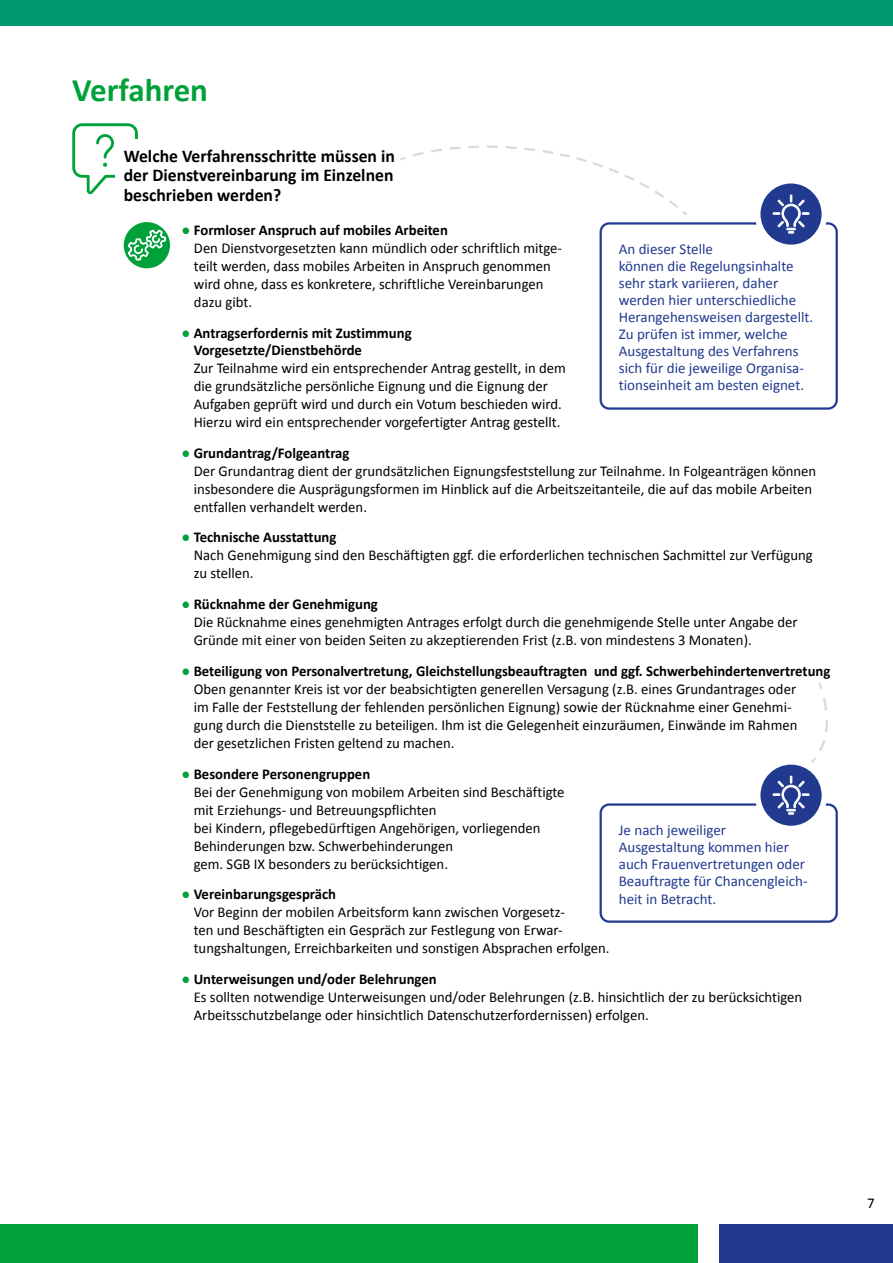
<style>
.page{position:relative;width:893px;height:1263px;background:#fff}
.page>*{position:absolute;margin:0;border:0;box-sizing:border-box;transform-origin:0 0}
.t1{font:700 33px "Calibri";color:#00a13a}
.t2{font:700 18px/19.5px "Calibri";color:#000;text-align:justify}
.t3{font:15px/18px "Calibri";color:#000}
.t4{font:15px/17px "Calibri";color:#213a8f}
.t5{font:700 15px/17px "Calibri";color:#000}
.s1{font-weight:700;color:#00a13a}
.s2{font-weight:700}
.s3{color:#00a13a}
</style>
<div class="page">
<div style="left:719px;top:1225px;width:174px;height:38px;background:#213a8f"></div>
<div style="left:0;top:1225px;width:697px;height:38px;background:#00a13a"></div>
<div style="left:0;top:0;width:893px;height:26px;background:#009870"></div>
<svg style="left:72px;top:123px;width:66px;height:71px"></svg>
<div style="left:115px;top:140px;width:327px;height:68px;background:#fff"></div>
<svg style="left:121px;top:220px;width:51px;height:51px"></svg>
<div style="left:119px;top:218px;width:56px;height:55px;border:4px solid #fff;border-radius:50%"></div>
<svg style="left:128px;top:230px;width:38px;height:30px"></svg>
<div style="left:599px;top:222px;width:239px;height:188px;border:2px solid #213a8f;border-radius:9px"></div>
<div style="left:599px;top:803px;width:239px;height:120px;border:2px solid #213a8f;border-radius:9px"></div>
<svg style="left:758px;top:181px;width:66px;height:66px;background:#40559e"></svg>
<div style="left:755px;top:178px;width:72px;height:72px;border:6px solid #fff;border-radius:50%"></div>
<svg style="left:773px;top:195px;width:36px;height:38px"></svg>
<svg style="left:758px;top:762px;width:66px;height:66px;background:#40559e"></svg>
<div style="left:755px;top:759px;width:72px;height:72px;border:6px solid #fff;border-radius:50%"></div>
<svg style="left:773px;top:776px;width:36px;height:38px"></svg>
<svg style="left:400px;top:145px;width:287px;height:70px"></svg>
<svg style="left:811px;top:682px;width:17px;height:81px"></svg>
<h1 class="t1" style="left:72px;top:67px;width:137px">Verfahren</h1>
<p class="t2" style="left:124px;top:145px;width:273px">Welche Verfahrensschritte müssen in der Dienstvereinbarung im Einzelnen beschrieben werden?</p>
<p class="t3" style="left:194px;top:221px;width:370px;text-indent:-12px"><span class="s1">●</span> <span class="s2">Formloser Anspruch auf mobiles Arbeiten<br></span>Den Dienstvorgesetzten kann mündlich oder schriftlich mitge&shy;teilt werden, dass mobiles Arbeiten in Anspruch genommen wird ohne, dass es konkretere, schriftliche Vereinbarungen dazu gibt.</p>
<p class="t5" style="left:194px;top:324px;width:219px;text-indent:-12px"><span class="s3">●</span> Antragserfordernis mit Zustimmung<br>Vorgesetzte/Dienstbehörde</p>
<p class="t3" style="left:194px;top:358px;width:374px">Zur Teilnahme wird ein entsprechender Antrag gestellt, in dem die grundsätzliche persönliche Eignung und die Eignung der Aufgaben geprüft wird und durch ein Votum beschieden wird.<br>Hierzu wird ein entsprechender vorgefertigter Antrag gestellt.</p>
<p class="t3" style="left:194px;top:443px;width:624px;text-indent:-12px"><span class="s1">●</span> <span class="s2">Grundantrag/Folgeantrag<br></span>Der Grundantrag dient der grundsätzlichen Eignungsfeststellung zur Teilnahme. In Folgeanträgen können insbesondere die Ausprägungsformen im Hinblick auf die Arbeitszeitanteile, die auf das mobile Arbeiten entfallen verhandelt werden.</p>
<p class="t3" style="left:194px;top:528px;width:621px;text-indent:-12px"><span class="s1">●</span> <span class="s2">Technische Ausstattung<br></span>Nach Genehmigung sind den Beschäftigten ggf. die erforderlichen technischen Sachmittel zur Verfügung zu stellen.</p>
<p class="t3" style="left:194px;top:595px;width:605px;text-indent:-12px"><span class="s1">●</span> <span class="s2">Rücknahme der Genehmigung<br></span>Die Rücknahme eines genehmigten Antrages erfolgt durch die genehmigende Stelle unter Angabe der<br>Gründe mit einer von beiden Seiten zu akzeptierenden Frist (z.B. von mindestens 3 Monaten).</p>
<p class="t3" style="left:194px;top:661px;width:638px;text-indent:-12px"><span class="s1">●</span> <span class="s2">Beteiligung von Personalvertretung, Gleichstellungsbeauftragten und ggf. Schwerbehindertenvertretung </span>Oben genannter Kreis ist vor der beabsichtigten generellen Versagung (z.B. eines Grundantrages oder<br>im Falle der Feststellung der fehlenden persönlichen Eignung) sowie der Rücknahme einer Genehmi-<br>gung durch die Dienststelle zu beteiligen. Ihm ist die Gelegenheit einzuräumen, Einwände im Rahmen<br>der gesetzlichen Fristen geltend zu machen.</p>
<p class="t3" style="left:194px;top:764px;width:372px;text-indent:-12px"><span class="s1">●</span> <span class="s2">Besondere Personengruppen<br></span>Bei der Genehmigung von mobilem Arbeiten sind Beschäftigte mit Erziehungs- und Betreuungspflichten<br>bei Kindern, pflegebedürftigen Angehörigen, vorliegenden Behinderungen bzw. Schwerbehinderungen<br>gem. SGB IX besonders zu berücksichtigen.</p>
<p class="t3" style="left:194px;top:885px;width:417px;text-indent:-12px"><span class="s1">●</span> <span class="s2">Vereinbarungsgespräch<br></span>Vor Beginn der mobilen Arbeitsform kann zwischen Vorgesetz-<br>ten und Beschäftigten ein Gespräch zur Festlegung von Erwar&shy;tungshaltungen, Erreichbarkeiten und sonstigen Absprachen erfolgen.</p>
<p class="t3" style="left:194px;top:970px;width:610px;text-indent:-12px"><span class="s1">●</span> <span class="s2">Unterweisungen und/oder Belehrungen<br></span>Es sollten notwendige Unterweisungen und/oder Belehrungen (z.B. hinsichtlich der zu berücksichtigen<br>Arbeitsschutzbelange oder hinsichtlich Datenschutzerfordernissen) erfolgen.</p>
<p class="t4" style="left:619px;top:240px;width:196px">An dieser Stelle<br>können die Regelungsinhalte sehr stark variieren, daher werden hier unterschiedliche<br>Herangehensweisen dargestellt.<br>Zu prüfen ist immer, welche<br>Ausgestaltung des Verfahrens sich für die jeweilige Organisa&shy;tionseinheit am besten eignet.</p>
<p class="t4" style="left:619px;top:821px;width:190px">Je nach jeweiliger<br>Ausgestaltung kommen hier auch Frauenvertretungen oder<br>Beauftragte für Chancengleich&shy;heit in Betracht.</p>
<p class="t3" style="left:867px;top:1193px;width:9px">7</p>
</div>
